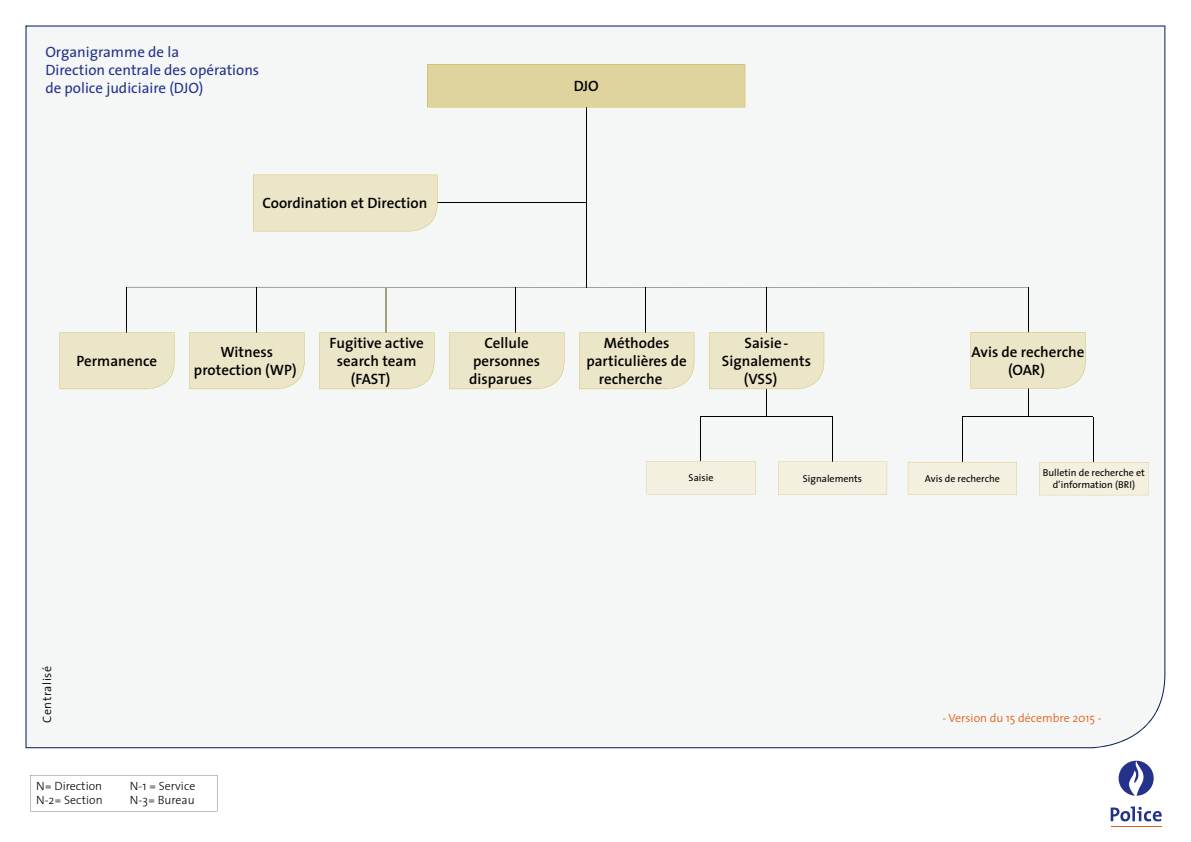
<style>
.page{position:relative;width:1191px;height:842px;background:#fff}
.page>*{position:absolute;margin:0;border:0;box-sizing:border-box;transform-origin:0 0}
.t1{font:600 15px/18px "The Sans";color:#000;text-align:center}
.t2{font:15px/18px "The Sans";color:#25328b}
.t3{font:300 12px/14.4px "The Sans";color:#000}
.t4{font:300 12px "The Sans";color:#e5601f}
.t5{font:300 12px "The Sans";letter-spacing:.05em;color:#000}
.t6{font:10px/12px "The Sans";color:#000;text-align:center}
</style>
<div class="page">
<svg style="left:1118px;top:761px;width:35px;height:35px"></svg>
<svg style="left:1110px;top:806px;width:51px;height:15px"></svg>
<hr style="left:1110px;top:826px;width:51px;height:1px;background:#db5c1d">
<div style="left:26px;top:26px;width:1139px;height:722px;background:#f5f7f6"></div>
<hr style="left:587px;top:107px;width:1px;height:181px;background:#000">
<hr style="left:127px;top:287px;width:900px;height:1px;background:#000">
<hr style="left:431px;top:202px;width:156px;height:1px;background:#000">
<div style="left:253px;top:175px;width:184px;height:56px;background:#ece6c9"></div>
<hr style="left:126px;top:287px;width:1px;height:48px;background:#000">
<hr style="left:515px;top:287px;width:1px;height:48px;background:#000">
<hr style="left:1027px;top:287px;width:1px;height:130px;background:#000">
<div style="left:427px;top:64px;width:318px;height:43px;background:#dfd49d"></div>
<div style="left:970px;top:332px;width:115px;height:56px;background:#ece6c9"></div>
<svg style="left:30px;top:775px;width:187px;height:36px"></svg>
<hr style="left:256px;top:287px;width:1px;height:48px;background:#000">
<hr style="left:962px;top:417px;width:1px;height:47px;background:#000">
<hr style="left:700px;top:416px;width:1px;height:48px;background:#000">
<svg style="left:908px;top:462px;width:109px;height:33px;background:#f3eedd"></svg>
<div style="left:646px;top:461px;width:109px;height:33px;background:#f4f0e0"></div>
<hr style="left:1093px;top:417px;width:1px;height:47px;background:#000">
<hr style="left:832px;top:416px;width:1px;height:48px;background:#000">
<div style="left:1039px;top:462px;width:109px;height:33px;background:#f4f0e0"></div>
<div style="left:778px;top:462px;width:109px;height:33px;background:#f4f0e0"></div>
<hr style="left:962px;top:417px;width:131px;height:1px;background:#000">
<hr style="left:701px;top:416px;width:131px;height:1px;background:#000">
<hr style="left:385px;top:287px;width:1px;height:48px;background:#a0a17a">
<hr style="left:645px;top:287px;width:1px;height:48px;background:#000">
<div style="left:60px;top:333px;width:114px;height:56px;background:#ece6c9"></div>
<div style="left:319px;top:333px;width:115px;height:56px;background:#ece6c9"></div>
<div style="left:579px;top:333px;width:115px;height:56px;background:#ece6c9"></div>
<div style="left:449px;top:333px;width:115px;height:56px;background:#ece6c9"></div>
<div style="left:189px;top:333px;width:115px;height:56px;background:#ece6c9"></div>
<hr style="left:766px;top:287px;width:1px;height:130px;background:#000">
<div style="left:709px;top:333px;width:115px;height:56px;background:#ece6c9"></div>
<p class="t2" style="left:45px;top:43px;width:215px">Organigramme de la<br>Direction centrale des opérations de police judiciaire (DJO)</p>
<p class="t1" style="left:262px;top:194px;width:166px">Coordination et Direction</p>
<p class="t1" style="left:574px;top:77px;width:27px">DJO</p>
<p class="t1" style="left:77px;top:352px;width:82px">Permanence</p>
<p class="t1" style="left:194px;top:343px;width:104px">Witness protection (WP)</p>
<p class="t1" style="left:330px;top:334px;width:96px">Fugitive active</p>
<p class="t1" style="left:337px;top:352px;width:81px">search team</p>
<p class="t1" style="left:351px;top:370px;width:41px">(FAST)</p>
<p class="t1" style="left:469px;top:334px;width:72px">Cellule personnes disparues</p>
<p class="t1" style="left:603px;top:334px;width:67px">Méthodes</p>
<p class="t1" style="left:586px;top:352px;width:102px">particulières de</p>
<p class="t1" style="left:599px;top:370px;width:65px">recherche</p>
<p class="t1" style="left:744px;top:334px;width:46px">Saisie -</p>
<p class="t1" style="left:722px;top:352px;width:91px">Signalements</p>
<p class="t1" style="left:744px;top:370px;width:35px">(VSS)</p>
<p class="t1" style="left:971px;top:342px;width:114px">Avis de recherche (OAR)</p>
<p class="t6" style="left:688px;top:472px;width:26px">Saisie</p>
<p class="t6" style="left:925px;top:472px;width:76px">Avis de recherche</p>
<p class="t6" style="left:1042px;top:467px;width:104px">Bulletin de recherche et d’information (BRI)</p>
<p class="t6" style="left:803px;top:472px;width:61px">Signalements</p>
<p class="t5" style="left:37px;top:723px;width:59px;rotate:-90deg">Centralisé</p>
<p class="t3" style="left:36px;top:778px;width:68px">N= Direction<br>N-2= Section</p>
<p class="t3" style="left:130px;top:778px;width:67px">N-1 = Service<br>N-3= Bureau</p>
<p class="t4" style="left:942px;top:708px;width:161px">- Version du 15 décembre 2015 -</p>
</div>
